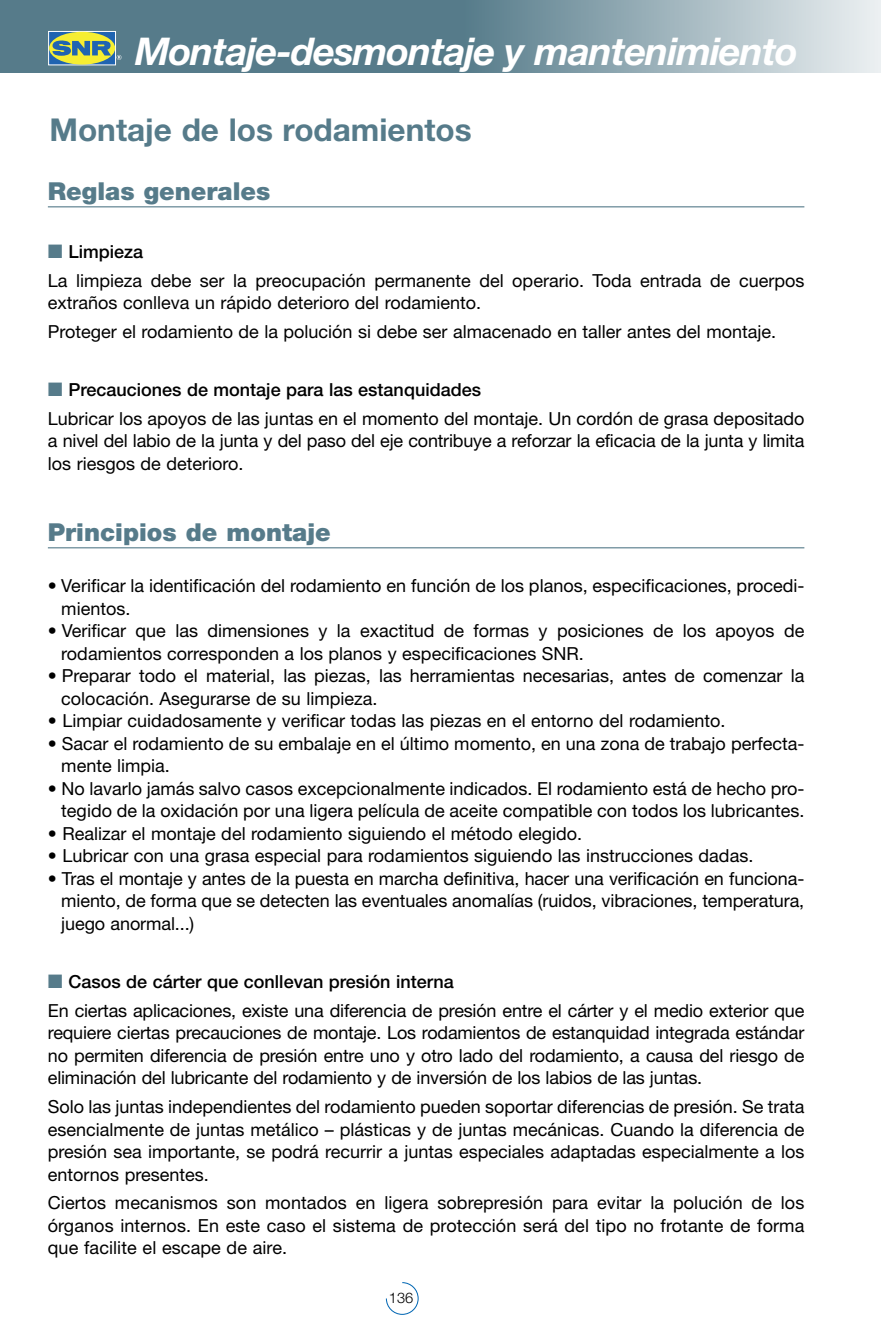
<style>
.page{position:relative;width:881px;height:1340px;background:#fff}
.page>*{position:absolute;margin:0;border:0;box-sizing:border-box;transform-origin:0 0}
.t1{font:italic 700 38.25px "Helvetica Neue";letter-spacing:-.03em;color:#fff}
.t2{font:700 31.5px "Helvetica Neue";color:#567b8a}
.t3{font:900 24.75px "Helvetica Neue";color:#567b8a}
.t4{font:18px/22.5px "Helvetica Neue";color:#000}
.t5{font:300 14.62px "Helvetica Neue";color:#000}
.s1{font-family:"European Pi Three";color:#567b8a}
.s2{font-weight:500}
</style>
<div class="page">
<div style="left:464px;top:0;width:416px;height:72px;background:linear-gradient(to right,#567c8a,#ecf0f1)"></div>
<div style="left:0;top:0;width:464px;height:72px;background:#567b8a"></div>
<svg style="left:386px;top:1282px;width:32px;height:32px"></svg>
<div style="left:49px;top:31px;width:66px;height:34px;background:#2064b1"></div>
<div style="left:48px;top:31px;width:68px;height:34px;border:1px solid #fff"></div>
<div style="left:49px;top:32px;width:66px;height:33px;background:#f6ee31;border-radius:50%"></div>
<svg style="left:52px;top:40px;width:69px;height:20px"></svg>
<hr style="left:48px;top:206px;width:756px;height:1px;background:#567b8a">
<hr style="left:48px;top:547px;width:756px;height:1px;background:#567b8a">
<h1 class="t1" style="left:135px;top:38px;width:664px">Montaje-desmontaje y mantenimiento</h1>
<h2 class="t2" style="left:49px;top:119px;width:423px">Montaje de los rodamientos</h2>
<h3 class="t3" style="left:48px;top:182px;width:224px">Reglas generales</h3>
<p class="t4" style="left:48px;top:239px;width:757px;line-height:28.8px"><span class="s1">-</span> <span class="s2">Limpieza<br></span>La limpieza debe ser la preocupación permanente del operario. Toda entrada de cuerpos</p>
<p class="t4" style="left:48px;top:290px;width:729px;line-height:28.8px">extraños conlleva un rápido deterioro del rodamiento.<br>Proteger el rodamiento de la polución si debe ser almacenado en taller antes del montaje.</p>
<p class="t4" style="left:48px;top:377px;width:757px;line-height:28.8px"><span class="s1">-</span> <span class="s2">Precauciones de montaje para las estanquidades<br></span>Lubricar los apoyos de las juntas en el momento del montaje. Un cordón de grasa depositado</p>
<p class="t4" style="left:48px;top:431px;width:757px">a nivel del labio de la junta y del paso del eje contribuye a reforzar la eficacia de la junta y limita los riesgos de deterioro.</p>
<h3 class="t3" style="left:48px;top:523px;width:284px">Principios de montaje</h3>
<p class="t4" style="left:61px;top:576px;width:744px;text-indent:-13px">• Verificar la identificación del rodamiento en función de los planos, especificaciones, procedi&shy;mientos.</p>
<p class="t4" style="left:61px;top:621px;width:744px;text-indent:-13px">• Verificar que las dimensiones y la exactitud de formas y posiciones de los apoyos de rodamientos corresponden a los planos y especificaciones SNR.</p>
<p class="t4" style="left:61px;top:666px;width:744px;text-indent:-13px">• Preparar todo el material, las piezas, las herramientas necesarias, antes de comenzar la colocación. Asegurarse de su limpieza.</p>
<p class="t4" style="left:48px;top:711px;width:678px">• Limpiar cuidadosamente y verificar todas las piezas en el entorno del rodamiento.</p>
<p class="t4" style="left:61px;top:734px;width:744px;text-indent:-13px">• Sacar el rodamiento de su embalaje en el último momento, en una zona de trabajo perfecta&shy;mente limpia.</p>
<p class="t4" style="left:48px;top:779px;width:757px;text-align:right">• No lavarlo jamás salvo casos excepcionalmente indicados. El rodamiento está de hecho pro&shy;tegido de la oxidación por una ligera película de aceite compatible con todos los lubricantes.</p>
<p class="t4" style="left:48px;top:824px;width:535px">• Realizar el montaje del rodamiento siguiendo el método elegido.</p>
<p class="t4" style="left:48px;top:846px;width:706px">• Lubricar con una grasa especial para rodamientos siguiendo las instrucciones dadas.</p>
<p class="t4" style="left:61px;top:869px;width:744px;text-align:justify;text-indent:-13px">• Tras el montaje y antes de la puesta en marcha definitiva, hacer una verificación en funciona&shy;miento, de forma que se detecten las eventuales anomalías (ruidos, vibraciones, temperatura, juego anormal...)</p>
<p class="t4" style="left:48px;top:968px;width:757px;line-height:28.8px"><span class="s1">-</span> <span class="s2">Casos de cárter que conllevan presión interna<br></span>En ciertas aplicaciones, existe una diferencia de presión entre el cárter y el medio exterior que</p>
<p class="t4" style="left:48px;top:1023px;width:757px;text-align:justify">requiere ciertas precauciones de montaje. Los rodamientos de estanquidad integrada estándar no permiten diferencia de presión entre uno y otro lado del rodamiento, a causa del riesgo de eliminación del lubricante del rodamiento y de inversión de los labios de las juntas.</p>
<p class="t4" style="left:48px;top:1097px;width:757px;text-align:justify">Solo las juntas independientes del rodamiento pueden soportar diferencias de presión. Se trata esencialmente de juntas metálico – plásticas y de juntas mecánicas. Cuando la diferencia de presión sea importante, se podrá recurrir a juntas especiales adaptadas especialmente a los entornos presentes.</p>
<p class="t4" style="left:48px;top:1193px;width:757px;text-align:justify">Ciertos mecanismos son montados en ligera sobrepresión para evitar la polución de los órganos internos. En este caso el sistema de protección será del tipo no frotante de forma que facilite el escape de aire.</p>
<p class="t5" style="left:389px;top:1292px;width:26px">136</p>
</div>
